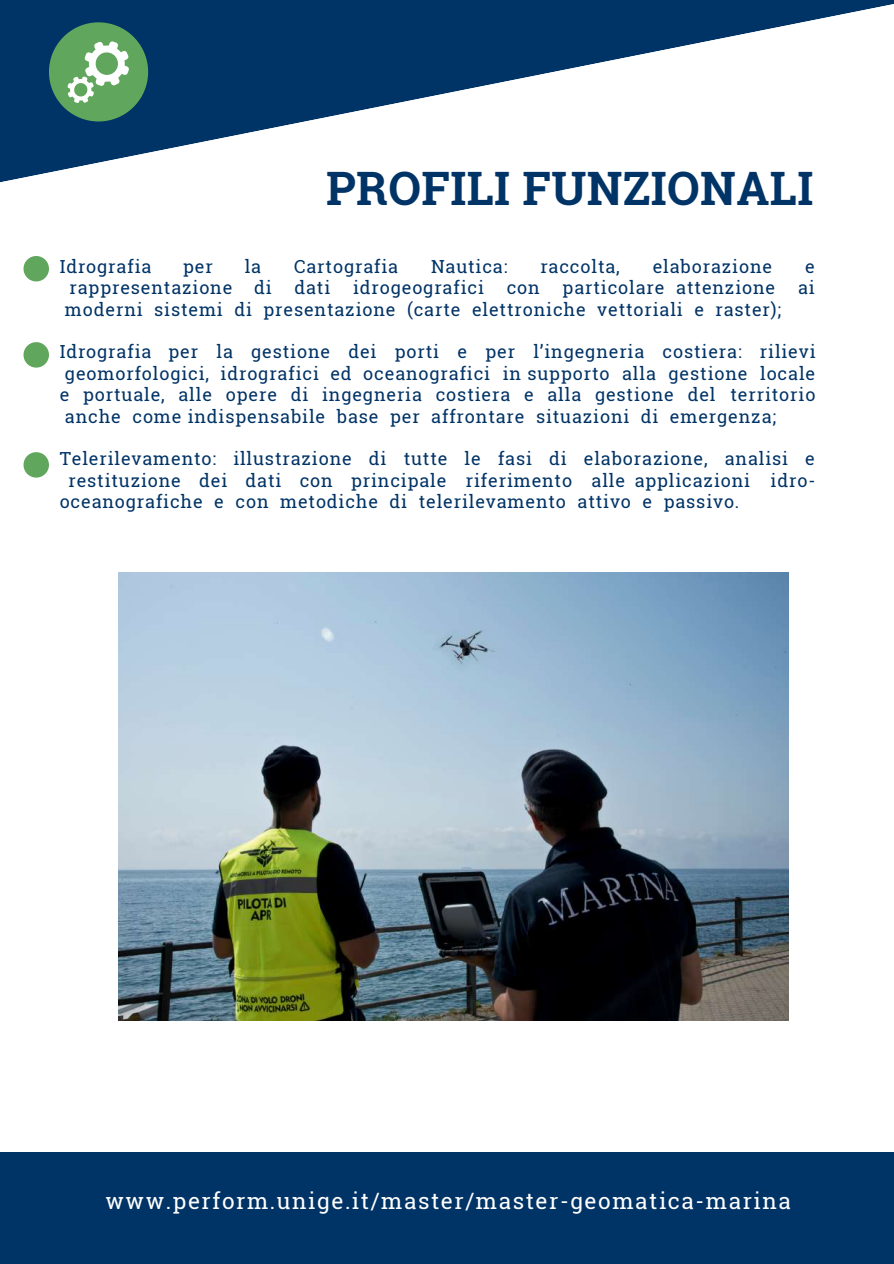
<style>
.page{position:relative;width:894px;height:1264px;background:#fff}
.page>*{position:absolute;margin:0;border:0;box-sizing:border-box;transform-origin:0 0}
.t1{font:700 46.05px "Roboto Slab";letter-spacing:.01em;color:#036}
.t2{font:22.5px "Roboto Slab";letter-spacing:.07em;color:#fff}
.t3{font:18px/21.5px "Roboto Slab";letter-spacing:.05em;color:#036;text-align:justify}
</style>
<div class="page">
<svg style="left:0;top:0;width:893px;height:183px"></svg>
<div style="left:0;top:1152px;width:893px;height:111px;background:#036"></div>
<img style="left:118px;top:573px;width:670px;height:447px">
<svg style="left:24px;top:256px;width:25px;height:25px"></svg>
<svg style="left:24px;top:342px;width:25px;height:25px"></svg>
<svg style="left:24px;top:452px;width:25px;height:25px"></svg>
<svg style="left:49px;top:22px;width:99px;height:99px;background:#619974"></svg>
<h1 class="t1" style="left:326px;top:156px;width:488px">PROFILI FUNZIONALI</h1>
<p class="t3" style="left:60px;top:255px;width:93px">Idrografia</p>
<p class="t3" style="left:183px;top:255px;width:31px">per</p>
<p class="t3" style="left:244px;top:255px;width:18px">la</p>
<p class="t3" style="left:294px;top:255px;width:105px">Cartografia</p>
<p class="t3" style="left:431px;top:255px;width:78px">Nautica:</p>
<p class="t3" style="left:540px;top:255px;width:81px">raccolta,</p>
<p class="t3" style="left:652px;top:255px;width:121px">elaborazione</p>
<p class="t3" style="left:804px;top:255px;width:11px">e</p>
<p class="t3" style="left:69px;top:276px;width:204px">rappresentazione di</p>
<p class="t3" style="left:294px;top:276px;width:37px">dati</p>
<p class="t3" style="left:353px;top:276px;width:132px">idrogeografici</p>
<p class="t3" style="left:506px;top:276px;width:35px">con</p>
<p class="t3" style="left:562px;top:276px;width:214px">particolare attenzione</p>
<p class="t3" style="left:797px;top:276px;width:18px">ai</p>
<p class="t3" style="left:65px;top:298px;width:717px">moderni sistemi di presentazione (carte elettroniche vettoriali e raster);</p>
<p class="t3" style="left:60px;top:340px;width:757px">Idrografia per la gestione dei porti e per l’ingegneria costiera: rilievi geomorfologici, idrografici ed oceanografici in supporto alla gestione locale e portuale, alle opere di ingegneria costiera e alla gestione del territorio anche come indispensabile base per affrontare situazioni di emergenza;</p>
<p class="t3" style="left:60px;top:447px;width:756px">Telerilevamento: illustrazione di tutte le fasi di elaborazione, analisi e</p>
<p class="t3" style="left:68px;top:469px;width:748px">restituzione dei dati con principale riferimento alle applicazioni idro-</p>
<p class="t3" style="left:60px;top:490px;width:681px">oceanografiche e con metodiche di telerilevamento attivo e passivo.</p>
<p class="t2" style="left:105px;top:1185px;width:686px">www.perform.unige.it/master/master-geomatica-marina</p>
</div>
